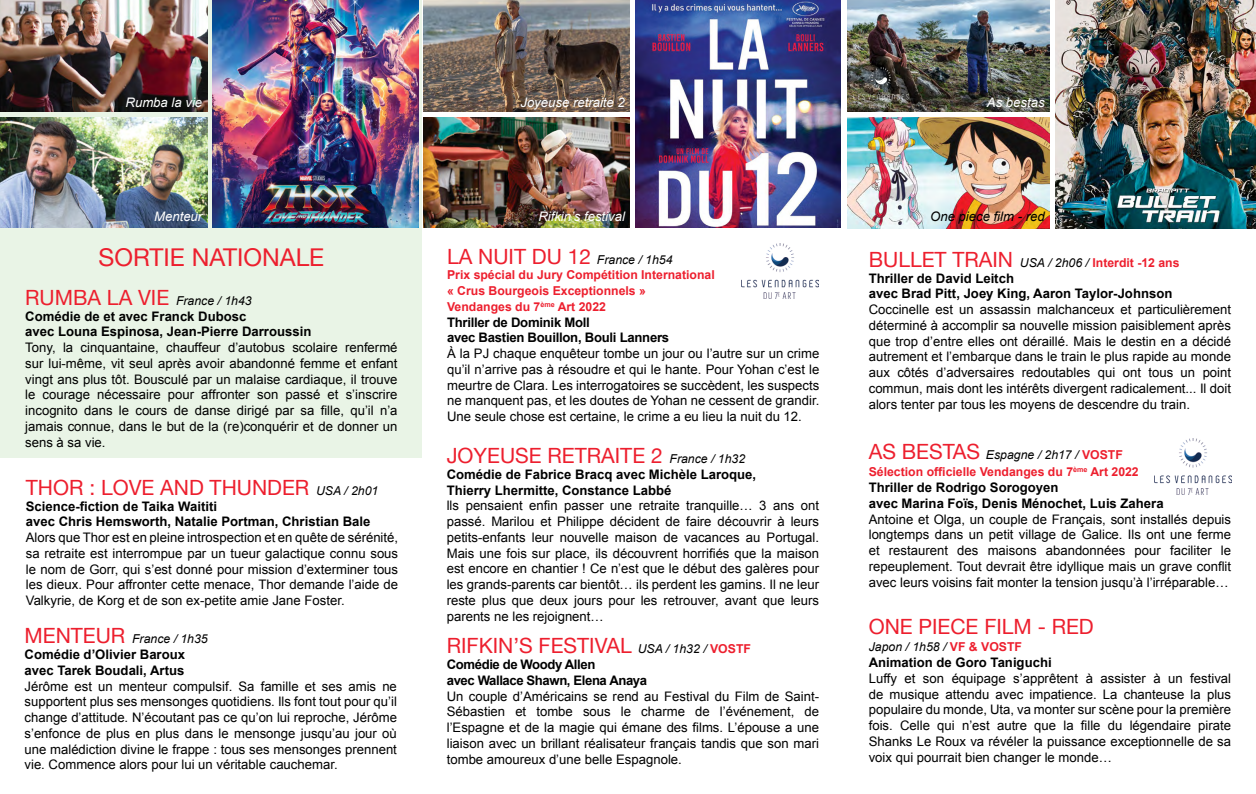
<style>
.page{position:relative;width:1256px;height:794px;background:#fff}
.page>*{position:absolute;margin:0;border:0;box-sizing:border-box;transform-origin:0 0}
.t1{font:24.5px "Helvetica Neue";color:#ed1f2e}
.t2{font:21px "Helvetica Neue";color:#ed1f2e}
.t3{font:13.12px/15.8px "Arial";color:#000;text-align:justify}
.t4{font:700 13.12px/15.8px "Arial";color:#000}
.t5{font:italic 13.12px "Arial";color:#fff}
.t6{font:700 13.12px/15.8px "Arial";letter-spacing:-.02em;color:#000}
.t7{font:700 13.12px/15.8px "Arial";letter-spacing:-.03em;color:#000}
.t8{font:italic 13.12px "Arial";color:#000}
.t9{font:700 12.25px/15.8px "Arial";color:#ed1f2e}
.t10{font:italic 12.25px "Arial";color:#000}
.s1{font-family:"Helvetica Neue";font-style:normal;font-size:21px;color:#ed1f2e}
.s2{font-family:"Arial";font-style:italic;font-size:12.25px;color:#000}
.s3{font-family:"Helvetica Neue";font-weight:400;font-size:21px}
.s4{font-weight:400;font-style:italic;color:#000}
.s5{font-family:"Arial";font-weight:700;font-size:12.25px}
.s6{font-weight:700;font-style:normal;color:#ed1f2e}
</style>
<div class="page">
<div style="left:0;top:0;width:422px;height:457px;background:#e9f4e6"></div>
<img style="left:0;top:0;width:207px;height:112px">
<img style="left:0;top:117px;width:207px;height:111px">
<img style="left:635px;top:0;width:205px;height:228px">
<img style="left:423px;top:0;width:206px;height:111px">
<img style="left:423px;top:117px;width:206px;height:111px">
<img style="left:213px;top:0;width:205px;height:228px">
<img style="left:1055px;top:0;width:200px;height:228px">
<img style="left:847px;top:0;width:202px;height:111px">
<img style="left:847px;top:117px;width:202px;height:111px">
<img style="left:1154px;top:439px;width:76px;height:55px">
<img style="left:741px;top:243px;width:77px;height:56px">
<svg style="left:853px;top:94px;width:55px;height:14px"></svg>
<svg style="left:870px;top:67px;width:20px;height:21px"></svg>
<p class="t5" style="left:126px;top:94px;width:78px">Rumba la vie</p>
<p class="t5" style="left:154px;top:207px;width:50px">Menteur</p>
<h1 class="t1" style="left:99px;top:240px;width:227px">SORTIE NATIONALE</h1>
<p class="t10" style="left:25px;top:293px;width:228px"><span class="s1">RUMBA LA VIE</span> France / 1h43</p>
<p class="t4" style="left:25px;top:309px;width:287px">Comédie de et avec Franck Dubosc<br>avec Louna Espinosa, Jean-Pierre Darroussin</p>
<p class="t3" style="left:25px;top:340px;width:374px">Tony, la cinquantaine, chauffeur d’autobus scolaire renfermé sur lui-même, vit seul après avoir abandonné femme et enfant vingt ans plus tôt. Bousculé par un malaise cardiaque, il trouve le courage nécessaire pour affronter son passé et s’inscrire incognito dans le cours de danse dirigé par sa fille, qu’il n’a jamais connue, dans le but de la (re)conquérir et de donner un sens à sa vie.</p>
<h2 class="t2" style="left:26px;top:472px;width:354px">THOR : LOVE AND THUNDER <span class="s2">USA / 2h01</span></h2>
<p class="t4" style="left:26px;top:498px;width:346px">Science-fiction de Taika Waititi<br>avec Chris Hemsworth, Natalie Portman, Christian Bale</p>
<p class="t3" style="left:26px;top:529px;width:374px">Alors que Thor est en pleine introspection et en quête de sérénité, sa retraite est interrompue par un tueur galactique connu sous le nom de Gorr, qui s’est donné pour mission d’exterminer tous les dieux. Pour affronter cette menace, Thor demande l’aide de Valkyrie, de Korg et de son ex-petite amie Jane Foster.</p>
<p class="t10" style="left:25px;top:631px;width:185px"><span class="s1">MENTEUR</span> France / 1h35</p>
<p class="t4" style="left:25px;top:647px;width:162px">Comédie d’Olivier Baroux avec Tarek Boudali, Artus</p>
<p class="t3" style="left:25px;top:678px;width:374px">Jérôme est un menteur compulsif. Sa famille et ses amis ne supportent plus ses mensonges quotidiens. Ils font tout pour qu’il change d’attitude. N’écoutant pas ce qu’on lui reproche, Jérôme s’enfonce de plus en plus dans le mensonge jusqu’au jour où une malédiction divine le frappe : tous ses mensonges prennent vie. Commence alors pour lui un véritable cauchemar.</p>
<p class="t5" style="left:520px;top:94px;width:106px">Joyeuse retraite 2</p>
<p class="t5" style="left:538px;top:207px;width:88px">Rifkin’s festival</p>
<p class="t9" style="left:447px;top:252px;width:269px"><span class="s3">LA NUIT DU 12</span> <span class="s4">France / 1h54<br></span>Prix spécial du Jury Compétition International « Crus Bourgeois Exceptionnels »<br>Vendanges du 7<sup>ème</sup> Art 2022</p>
<p class="t6" style="left:447px;top:314px;width:224px">Thriller de Dominik Moll<br>avec Bastien Bouillon, Bouli Lanners</p>
<p class="t3" style="left:447px;top:346px;width:374px">À la PJ chaque enquêteur tombe un jour ou l’autre sur un crime qu’il n’arrive pas à résoudre et qui le hante. Pour Yohan c’est le meurtre de Clara. Les interrogatoires se succèdent, les suspects ne manquent pas, et les doutes de Yohan ne cessent de grandir.<br>Une seule chose est certaine, le crime a eu lieu la nuit du 12.</p>
<h2 class="t2" style="left:446px;top:440px;width:300px">JOYEUSE RETRAITE 2 <span class="s2">France / 1h32</span></h2>
<p class="t4" style="left:446px;top:467px;width:311px">Comédie de Fabrice Bracq avec Michèle Laroque,<br>Thierry Lhermitte, Constance Labbé</p>
<p class="t3" style="left:446px;top:498px;width:374px">lls pensaient enfin passer une retraite tranquille… 3 ans ont passé. Marilou et Philippe décident de faire découvrir à leurs petits-enfants leur nouvelle maison de vacances au Portugal.<br>Mais une fois sur place, ils découvrent horrifiés que la maison est encore en chantier ! Ce n’est que le début des galères pour les grands-parents car bientôt… ils perdent les gamins. Il ne leur reste plus que deux jours pour les retrouver, avant que leurs parents ne les rejoignent…</p>
<h2 class="t2" style="left:446px;top:631px;width:305px">RIFKIN’S FESTIVAL <span class="s2">USA / 1h32 /</span> <span class="s5">VOSTF</span></h2>
<p class="t7" style="left:446px;top:657px;width:202px">Comédie de Woody Allen<br>avec Wallace Shawn, Elena Anaya</p>
<p class="t3" style="left:446px;top:688px;width:374px">Un couple d’Américains se rend au Festival du Film de Saint-Sébastien et tombe sous le charme de l’événement, de l’Espagne et de la magie qui émane des films. L’épouse a une liaison avec un brillant réalisateur français tandis que son mari tombe amoureux d’une belle Espagnole.</p>
<p class="t5" style="left:986px;top:94px;width:59px">As bestas</p>
<p class="t8" style="left:929px;top:208px;width:116px">One piece film - red</p>
<p class="t9" style="left:868px;top:255px;width:312px"><span class="s3">BULLET TRAIN</span> <span class="s4">USA / 2h06 /</span> Interdit -12 ans</p>
<p class="t4" style="left:868px;top:271px;width:305px">Thriller de David Leitch<br>avec Brad Pitt, Joey King, Aaron Taylor-Johnson</p>
<p class="t3" style="left:868px;top:302px;width:364px">Coccinelle est un assassin malchanceux et particulièrement déterminé à accomplir sa nouvelle mission paisiblement après que trop d’entre elles ont déraillé. Mais le destin en a décidé autrement et l’embarque dans le train le plus rapide au monde aux côtés d’adversaires redoutables qui ont tous un point commun, mais dont les intérêts divergent radicalement... Il doit alors tenter par tous les moyens de descendre du train.</p>
<p class="t9" style="left:868px;top:446px;width:271px;line-height:17.5px"><span class="s3">AS BESTAS</span> <span class="s4">Espagne / 2h17 /</span> VOSTF<br>Sélection officielle Vendanges du 7<sup>ème</sup> Art 2022</p>
<p class="t4" style="left:868px;top:480px;width:296px">Thriller de Rodrigo Sorogoyen<br>avec Marina Foïs, Denis Ménochet, Luis Zahera</p>
<p class="t3" style="left:868px;top:511px;width:364px">Antoine et Olga, un couple de Français, sont installés depuis longtemps dans un petit village de Galice. Ils ont une ferme et restaurent des maisons abandonnées pour faciliter le repeuplement. Tout devrait être idyllique mais un grave conflit avec leurs voisins fait monter la tension jusqu’à l’irréparable…</p>
<h2 class="t2" style="left:868px;top:611px;width:226px">ONE PIECE FILM - RED</h2>
<p class="t10" style="left:868px;top:639px;width:155px">Japon / 1h58 / <span class="s6">VF &amp; VOSTF</span></p>
<p class="t4" style="left:868px;top:655px;width:184px">Animation de Goro Taniguchi</p>
<p class="t3" style="left:868px;top:670px;width:364px">Luffy et son équipage s’apprêtent à assister à un festival de musique attendu avec impatience. La chanteuse la plus populaire du monde, Uta, va monter sur scène pour la première fois. Celle qui n’est autre que la fille du légendaire pirate Shanks Le Roux va révéler la puissance exceptionnelle de sa voix qui pourrait bien changer le monde…</p>
</div>
